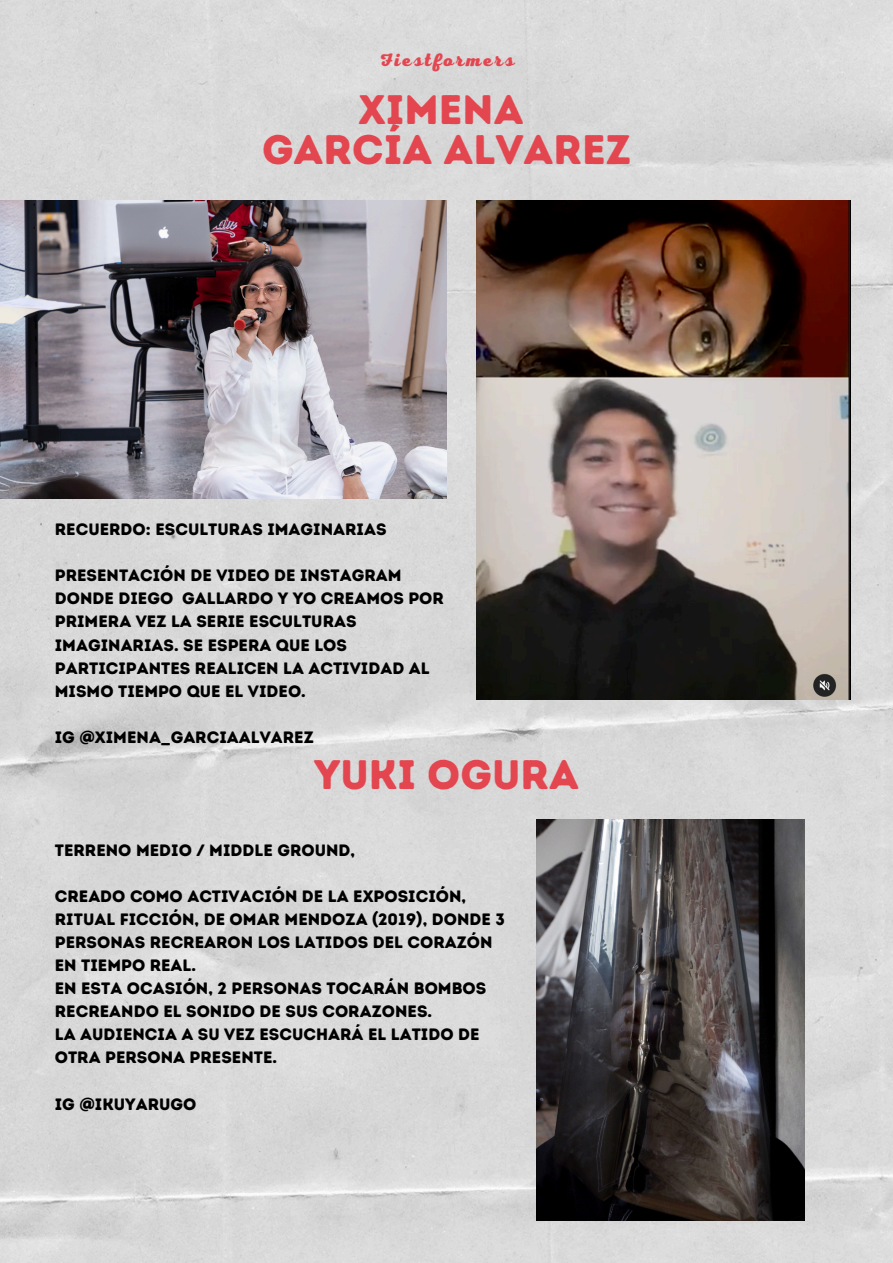
<style>
.page{position:relative;width:893px;height:1263px;background:#d9d9d9}
.page>*{position:absolute;margin:0;border:0;box-sizing:border-box;transform-origin:0 0}
.t1{font:41.25px/40.5px "Intro Rust Base";color:#e44650;text-align:center}
.t2{font:18.23px "RTL Adam Script Heavy";letter-spacing:.11em;color:#e44650}
.t3{font:16.5px/23.1px "Intro Rust Base";color:#000}
</style>
<div class="page">
<img style="left:476px;top:201px;width:374px;height:499px">
<img style="left:0;top:201px;width:447px;height:297px">
<img style="left:536px;top:819px;width:268px;height:401px">
<h2 class="t2" style="left:379px;top:50px;width:137px">Fiestformers</h2>
<p class="t1" style="left:262px;top:89px;width:371px">XIMENA<br>GARCÍA ALVAREZ</p>
<p class="t3" style="left:55px;top:518px;width:333px">RECUERDO: ESCULTURAS IMAGINARIAS</p>
<h1 class="t3" style="left:55px;top:564px;width:390px">PRESENTACIÓN DE VIDEO DE INSTAGRAM DONDE DIEGO GALLARDO Y YO CREAMOS POR PRIMERA VEZ LA SERIE ESCULTURAS IMAGINARIAS. SE ESPERA QUE LOS PARTICIPANTES REALICEN LA ACTIVIDAD AL MISMO TIEMPO QUE EL VIDEO.</h1>
<h2 class="t3" style="left:55px;top:725px;width:260px">IG @XIMENA_GARCIAALVAREZ</h2>
<h2 class="t1" style="left:314px;top:754px;width:266px">YUKI OGURA</h2>
<h2 class="t3" style="left:55px;top:838px;width:302px">TERRENO MEDIO / MIDDLE GROUND,</h2>
<h2 class="t3" style="left:55px;top:885px;width:451px">CREADO COMO ACTIVACIÓN DE LA EXPOSICIÓN, RITUAL FICCIÓN, DE OMAR MENDOZA (2019), DONDE 3<br>PERSONAS RECREARON LOS LATIDOS DEL CORAZÓN EN TIEMPO REAL.<br>EN ESTA OCASIÓN, 2 PERSONAS TOCARÁN BOMBOS RECREANDO EL SONIDO DE SUS CORAZONES.<br>LA AUDIENCIA A SU VEZ ESCUCHARÁ EL LATIDO DE OTRA PERSONA PRESENTE.</h2>
<p class="t3" style="left:55px;top:1092px;width:143px">IG @IKUYARUGO</p>
</div>
